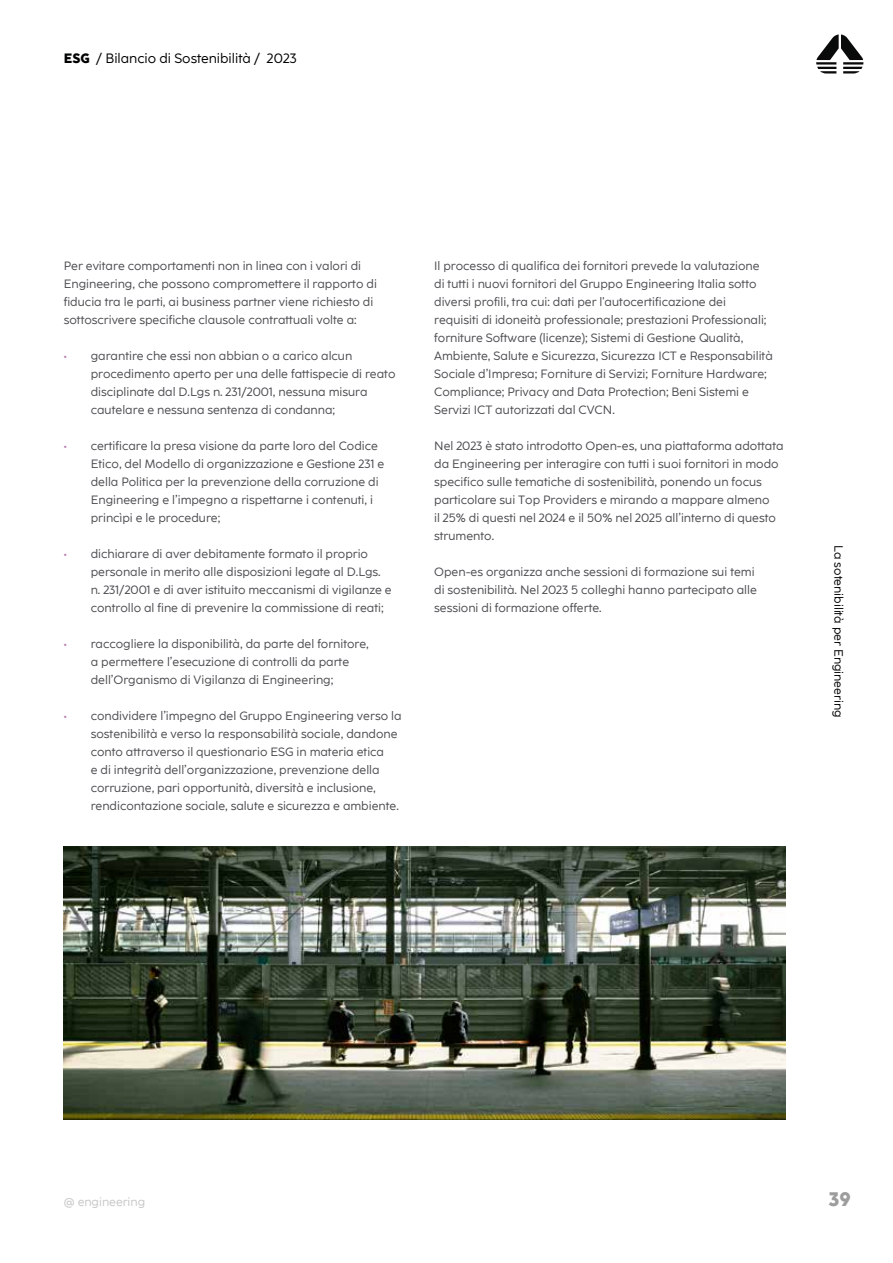
<style>
.page{position:relative;width:893px;height:1263px;background:#fff}
.page>*{position:absolute;margin:0;border:0;box-sizing:border-box;transform-origin:0 0}
.t1{font:800 19.5px "Coco Eng";color:#9d9d9c}
.t2{font:13.5px "Coco Eng";color:#010202}
.t3{font:12px/18px "Coco Eng";color:#4b4a4f}
.t4{font:12px "Coco Eng";color:#010202}
.t5{font:12px "Coco Eng";color:#c6c6c6}
.s1{font-weight:800}
.s2{color:#b679a8}
</style>
<div class="page">
<svg style="left:816px;top:34px;width:47px;height:40px"></svg>
<img style="left:64px;top:846px;width:722px;height:273px">
<p class="t2" style="left:64px;top:49px;width:235px"><span class="s1">ESG</span> / Bilancio di Sostenibilità / 2023</p>
<p class="t3" style="left:64px;top:256px;width:315px">Per evitare comportamenti non in linea con i valori di Engineering, che possono compromettere il rapporto di fiducia tra le parti, ai business partner viene richiesto di sottoscrivere specifiche clausole contrattuali volte a:</p>
<p class="t3" style="left:91px;top:346px;width:306px;text-indent:-27px"><span class="s2">•</span> garantire che essi non abbian o a carico alcun procedimento aperto per una delle fattispecie di reato disciplinate dal D.Lgs n. 231/2001, nessuna misura cautelare e nessuna sentenza di condanna;</p>
<p class="t3" style="left:91px;top:436px;width:295px;text-indent:-27px"><span class="s2">•</span> certificare la presa visione da parte loro del Codice Etico, del Modello di organizzazione e Gestione 231 e della Politica per la prevenzione della corruzione di Engineering e l’impegno a rispettarne i contenuti, i princìpi e le procedure;</p>
<p class="t3" style="left:91px;top:544px;width:303px;text-indent:-27px"><span class="s2">•</span> dichiarare di aver debitamente formato il proprio personale in merito alle disposizioni legate al D.Lgs.<br>n. 231/2001 e di aver istituito meccanismi di vigilanze e controllo al fine di prevenire la commissione di reati;</p>
<p class="t3" style="left:91px;top:634px;width:280px;text-indent:-27px"><span class="s2">•</span> raccogliere la disponibilità, da parte del fornitore, a permettere l’esecuzione di controlli da parte dell’Organismo di Vigilanza di Engineering;</p>
<p class="t3" style="left:91px;top:706px;width:312px;text-indent:-27px"><span class="s2">•</span> condividere l’impegno del Gruppo Engineering verso la sostenibilità e verso la responsabilità sociale, dandone conto attraverso il questionario ESG in materia etica<br>e di integrità dell’organizzazione, prevenzione della corruzione, pari opportunità, diversità e inclusione, rendicontazione sociale, salute e sicurezza e ambiente.</p>
<p class="t3" style="left:434px;top:256px;width:340px">Il processo di qualifica dei fornitori prevede la valutazione di tutti i nuovi fornitori del Gruppo Engineering Italia sotto diversi profili, tra cui: dati per l'autocertificazione dei requisiti di idoneità professionale; prestazioni Professionali; forniture Software (licenze); Sistemi di Gestione Qualità, Ambiente, Salute e Sicurezza, Sicurezza ICT e Responsabilità Sociale d’Impresa; Forniture di Servizi; Forniture Hardware; Compliance; Privacy and Data Protection; Beni Sistemi e Servizi ICT autorizzati dal CVCN.</p>
<p class="t3" style="left:434px;top:436px;width:351px">Nel 2023 è stato introdotto Open-es, una piattaforma adottata da Engineering per interagire con tutti i suoi fornitori in modo specifico sulle tematiche di sostenibilità, ponendo un focus particolare sui Top Providers e mirando a mappare almeno<br>il 25% di questi nel 2024 e il 50% nel 2025 all’interno di questo strumento.</p>
<p class="t3" style="left:434px;top:562px;width:324px">Open-es organizza anche sessioni di formazione sui temi di sostenibilità. Nel 2023 5 colleghi hanno partecipato alle sessioni di formazione offerte.</p>
<p class="t4" style="left:846px;top:545px;width:174px;rotate:90deg">La sotenibilità per Engineering</p>
<p class="t5" style="left:64px;top:1194px;width:83px">@ engineering</p>
<h1 class="t1" style="left:829px;top:1185px;width:23px">39</h1>
</div>
